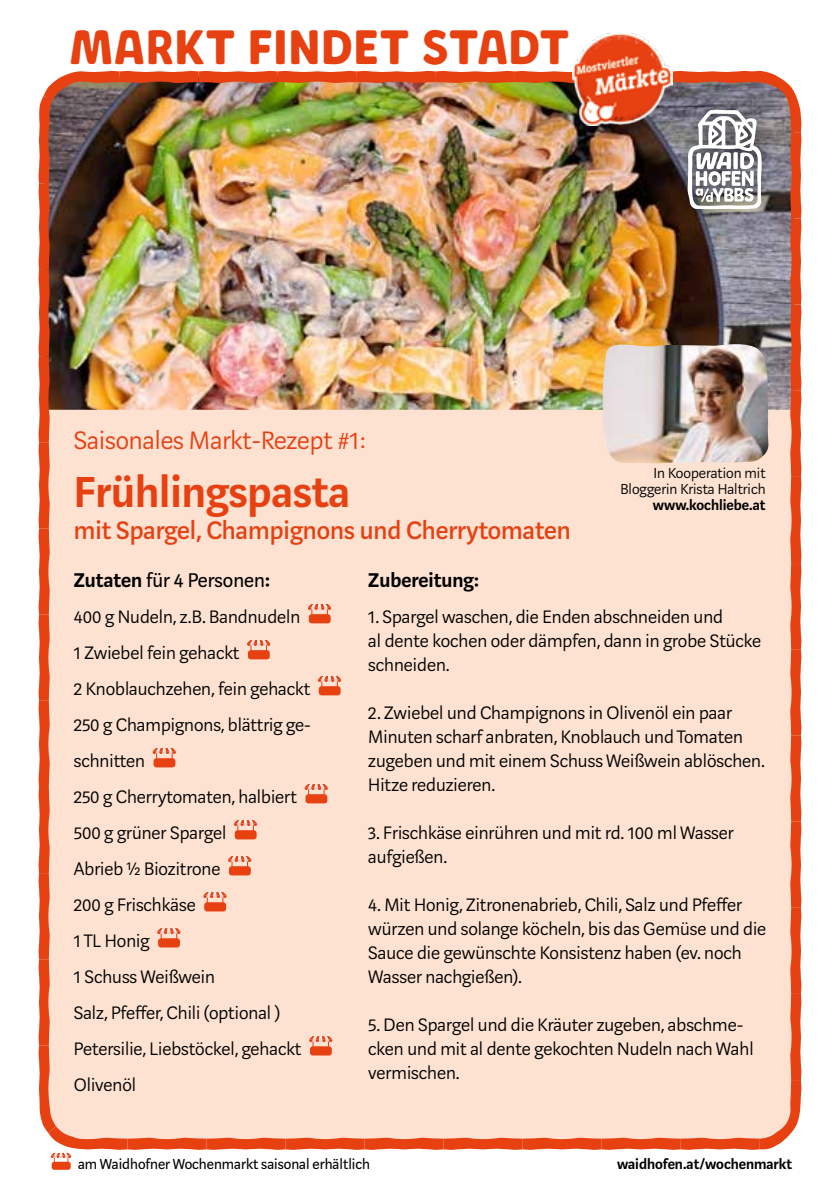
<style>
.page{position:relative;width:840px;height:1191px;background:#fff}
.page>*{position:absolute;margin:0;border:0;box-sizing:border-box;transform-origin:0 0}
.t1{font:48px "Andri";letter-spacing:.015em;color:#e74011}
.t2{font:600 48px "Marat Sans";color:#e74011}
.t3{font:500 28px "Marat Sans";color:#e74011}
.t4{font:300 28px "Marat Sans";color:#e74011}
.t5{font:22px "Marat Sans";color:#000}
.t6{font:600 22px "Marat Sans";color:#000}
.t7{font:300 20px/36px "Marat Sans";color:#000}
.t8{font:16px "Marat Sans";color:#000}
.t9{font:600 16px "Marat Sans";color:#000}
.t10{font:300 16px/16px "Marat Sans";color:#000;text-align:right}
.s1{font-weight:600}
</style>
<div class="page">
<img style="left:573px;top:33px;width:98px;height:38px">
<div style="left:52px;top:1161px;width:19px;height:8px;background:#e74011;border-radius:3px"></div>
<img style="left:39px;top:71px;width:762px;height:1094px">
<h1 class="t1" style="left:69px;top:20px;width:501px">MARKT FINDET STADT</h1>
<h2 class="t4" style="left:74px;top:425px;width:294px">Saisonales Markt-Rezept #1:</h2>
<h1 class="t2" style="left:74px;top:466px;width:278px">Frühlingspasta</h1>
<h2 class="t3" style="left:74px;top:515px;width:498px">mit Spargel, Champignons und Cherrytomaten</h2>
<p class="t6" style="left:368px;top:568px;width:112px">Zubereitung:</p>
<p class="t7" style="left:368px;top:605px;width:394px;line-height:24px">1. Spargel waschen, die Enden abschneiden und<br>al dente kochen oder dämpfen, dann in grobe Stücke schneiden.</p>
<p class="t7" style="left:368px;top:701px;width:398px;line-height:24px">2. Zwiebel und Champignons in Olivenöl ein paar Minuten scharf anbraten, Knoblauch und Tomaten zugeben und mit einem Schuss Weißwein ablöschen.<br>Hitze reduzieren.</p>
<p class="t7" style="left:368px;top:821px;width:367px;line-height:24px">3. Frischkäse einrühren und mit rd. 100 ml Wasser aufgießen.</p>
<p class="t7" style="left:368px;top:893px;width:399px;line-height:24px">4. Mit Honig, Zitronenabrieb, Chili, Salz und Pfeffer würzen und solange köcheln, bis das Gemüse und die Sauce die gewünschte Konsistenz haben (ev. noch Wasser nachgießen).</p>
<p class="t7" style="left:368px;top:1013px;width:386px;line-height:24px">5. Den Spargel und die Kräuter zugeben, abschme&shy;cken und mit al dente gekochten Nudeln nach Wahl vermischen.</p>
<p class="t10" style="left:620px;top:465px;width:147px">In Kooperation mit<br>Bloggerin Krista Haltrich</p>
<p class="t9" style="left:652px;top:496px;width:114px">www.kochliebe.at</p>
<p class="t5" style="left:74px;top:568px;width:198px"><span class="s1">Zutaten</span> für 4 Personen<span class="s1">:</span></p>
<p class="t7" style="left:74px;top:599px;width:238px">400 g Nudeln, z.B. Bandnudeln<br>1 Zwiebel fein gehackt<br>2 Knoblauchzehen, fein gehackt<br>250 g Champignons, blättrig ge&shy;schnitten<br>250 g Cherrytomaten, halbiert<br>500 g grüner Spargel<br>Abrieb ½ Biozitrone<br>200 g Frischkäse<br>1 TL Honig<br>1 Schuss Weißwein<br>Salz, Pfeffer, Chili (optional )<br>Petersilie, Liebstöckel, gehackt<br>Olivenöl</p>
<p class="t8" style="left:78px;top:1155px;width:293px">am Waidhofner Wochenmarkt saisonal erhältlich</p>
<p class="t9" style="left:616px;top:1155px;width:176px">waidhofen.at/wochenmarkt</p>
</div>
